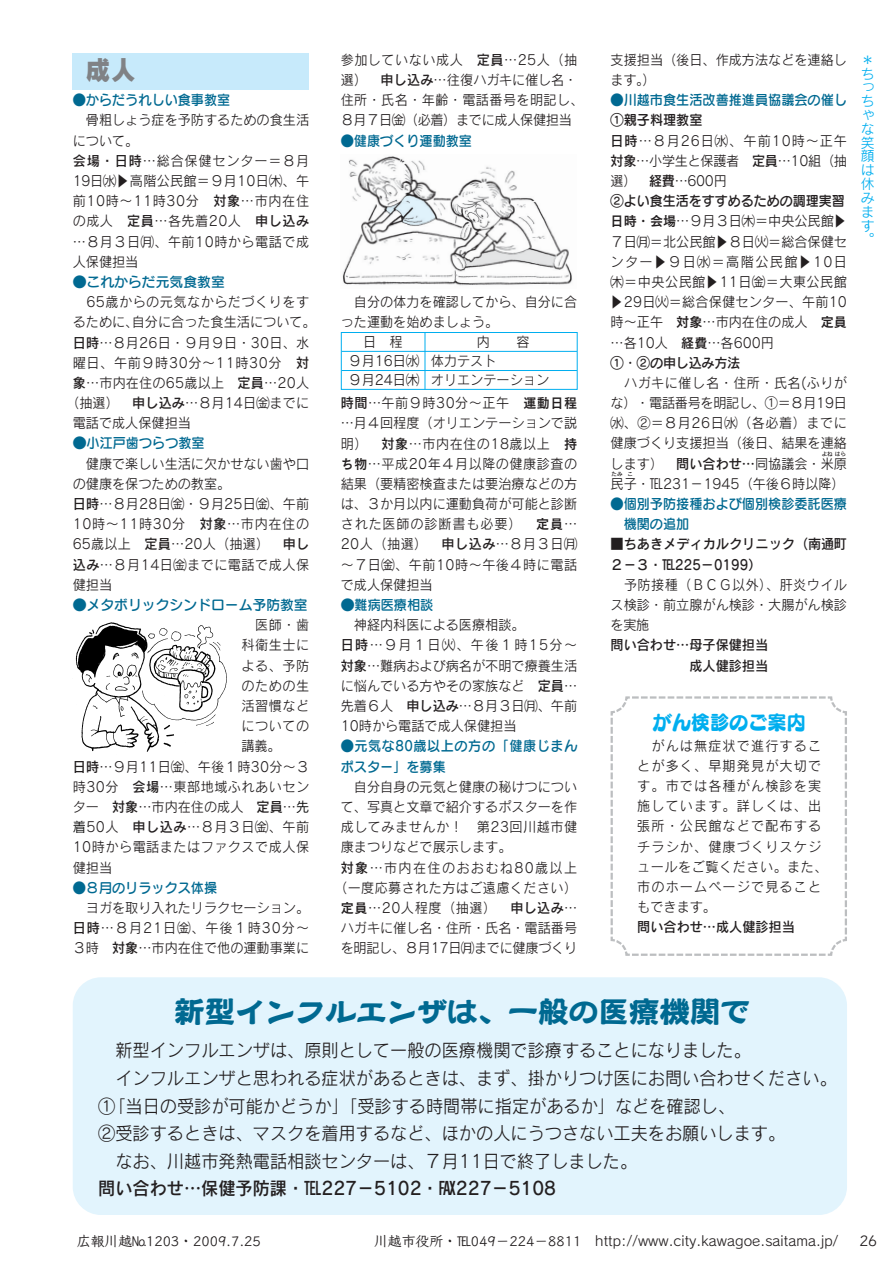
<style>
.page{position:relative;width:893px;height:1263px;background:#fff}
.page>*{position:absolute;margin:0;border:0;box-sizing:border-box;transform-origin:0 0}
.t1{font:31.95px "Hourei CID EB";color:#006991;scale:.95 1}
.t2{font:26.55px "Rodin CID EB";color:#808285;scale:.95 1}
.t3{font:20.25px "Slump CID DB";color:#00aeef;scale:.95 1}
.t4{font:18.15px "Rodin CID M";color:#231f20;scale:.95 1}
.t5{font:18.15px "Rodin CID DB";color:#231f20;scale:.95 1}
.t6{font:14.85px "Klee CID DB";color:#231f20}
.t7{font:13.8px/20.2px "Rodin CID M";letter-spacing:.015em;color:#231f20;scale:.95 1}
.t8{font:13.8px/20.2px "Rodin CID M";letter-spacing:.035em;color:#231f20;scale:.95 1}
.t9{font:13.8px/20.2px "Rodin CID M";letter-spacing:.085em;color:#231f20;scale:.95 1}
.t10{font:13.8px/20.2px "Seurat CID DB";color:#006991;scale:.95 1}
.t11{font:13.8px/20.2px "Rodin CID DB";color:#231f20;text-align:right;scale:.95 1}
.t12{font:13.8px "Rodin CID M";letter-spacing:.015em;color:#231f20}
.t13{font:13.8px "Seurat CID DB";color:#006991}
.t14{font:13.8px "Seurat CID DB";color:#231f20;scale:.95 1}
.t15{font:13.8px/20.2px "Seurat CID DB";letter-spacing:.04em;color:#006991;scale:.95 1}
.t16{font:13.8px "Rodin CID M";letter-spacing:-.02em;color:#231f20;scale:.95 1}
.t17{font:13.8px "Rodin CID M";letter-spacing:.05em;color:#231f20;scale:.95 1}
.t18{font:13.8px "Klee CID DB";color:#231f20}
.t19{font:13.8px "Rodin CID M";letter-spacing:.1em;color:#231f20;scale:.95 1}
.t20{font:13.8px/13.8px "Rodin CID M";color:#00aeef;text-align:justify}
.t21{font:5.55px "Rodin CID DB";letter-spacing:.005em;color:#231f20}
.s1{font-family:"Rodin CID DB"}
.s2{font-family:"Rodin S M"}
.s3{font-family:"YAJIRUSHIM"}
.s4{color:#000}
.s5{font-family:"Cezanne CID DB"}
.s6{font-family:"Seurat CID DB"}
.s7{font-family:"Rodin CID M"}
.s8{font-family:"Rodin S DB"}
.s9{font-family:"Klee CID DB"}
</style>
<div class="page">
<div style="left:73px;top:53px;width:236px;height:36px;background:#c7eafb"></div>
<div style="left:73px;top:977px;width:774px;height:238px;background:#e2f4fd;border-radius:28px"></div>
<hr style="left:341px;top:351px;width:236px;height:1px;background:#00aeef">
<hr style="left:341px;top:370px;width:236px;height:1px;background:#00aeef">
<div style="left:341px;top:332px;width:236px;height:58px;border:1px solid #00aeef"></div>
<hr style="left:424px;top:332px;width:1px;height:58px;background:#00aeef">
<svg style="left:610px;top:696px;width:237px;height:260px"></svg>
<img style="left:75px;top:622px;width:152px;height:130px">
<img style="left:342px;top:156px;width:230px;height:130px">
<h2 class="t2" style="left:85px;top:60px;width:55px">成人</h2>
<p class="t10" style="left:73px;top:92px;width:167px">●からだうれしい食事教室</p>
<p class="t8" style="left:73px;top:112px;width:250px;text-indent:13px">骨粗しょう症を予防するための食生活について。<br><span class="s1">会場・日時</span>…総合保健センター＝８月<br>19日<span class="s2">戚</span><span class="s3">$</span>高階公民館＝９月10日<span class="s2">斥</span>、午前10時～11時30分 <span class="s1">対象</span>…市内在住の成人　<span class="s1">定員</span>…各先着20人　<span class="s1">申し込み</span>…８月３日<span class="s2">席</span>、午前10時から電話で成人保健担当</p>
<p class="t13" style="left:73px;top:277px;width:154px">●これからだ元気食教室</p>
<p class="t8" style="left:86px;top:294px;width:236px">65歳からの元気なからだづくりをす</p>
<p class="t7" style="left:73px;top:314px;width:257px">るために、自分に合った食生活について。</p>
<p class="t7" style="left:73px;top:334px;width:250px"><span class="s1">日時</span>…８月26日・９月９日・30日、水</p>
<p class="t17" style="left:73px;top:357px;width:250px">曜日、午前９時30分～11時30分　<span class="s1">対</span></p>
<p class="t7" style="left:73px;top:374px;width:250px"><span class="s1">象</span>…市内在住の65歳以上　<span class="s1">定員</span>…20人</p>
<p class="t7" style="left:66px;top:395px;width:257px">（抽選） <span class="s1">申し込み</span>…８月14日<span class="s2">昔</span>までに</p>
<p class="t7" style="left:73px;top:415px;width:126px">電話で成人保健担当</p>
<p class="t13" style="left:73px;top:438px;width:133px">●小江戸歯つらつ教室</p>
<p class="t7" style="left:73px;top:455px;width:250px;text-indent:13px">健康で楽しい生活に欠かせない歯や口の健康を保つための教室。<br><span class="s1">日時</span>…８月28日<span class="s2">昔</span>・９月25日<span class="s2">昔</span>、午前<br>10時～11時30分　<span class="s1">対象</span>…市内在住の<br>65歳以上　<span class="s1">定員</span>…20人（抽選） <span class="s1">申し込み</span>…８月14日<span class="s2">昔</span>までに電話で成人保健担当</p>
<p class="t13" style="left:73px;top:600px;width:236px">●メタボリックシンドローム予防教室</p>
<p class="t7" style="left:255px;top:617px;width:58px">医師・歯</p>
<p class="t7" style="left:241px;top:637px;width:73px">科衛生士に</p>
<p class="t7" style="left:241px;top:657px;width:73px">よる、予防</p>
<p class="t7" style="left:241px;top:677px;width:73px">のための生</p>
<p class="t7" style="left:241px;top:698px;width:73px">活習慣など</p>
<p class="t7" style="left:241px;top:718px;width:73px">についての</p>
<p class="t7" style="left:241px;top:738px;width:43px">講義。</p>
<p class="t7" style="left:73px;top:758px;width:250px"><span class="s1">日時</span>…９月11日<span class="s2">昔</span>、午後１時30分～３</p>
<p class="t8" style="left:73px;top:778px;width:250px">時30分　<span class="s1">会場</span>…東部地域ふれあいセン</p>
<p class="t7" style="left:73px;top:799px;width:250px">ター　<span class="s1">対象</span>…市内在住の成人　<span class="s1">定員</span>…<span class="s4">先</span></p>
<p class="t8" style="left:73px;top:819px;width:250px"><span class="s4">着</span>50人　<span class="s1">申し込み</span>…８月３日<span class="s2">昔</span>、午前</p>
<p class="t8" style="left:73px;top:839px;width:250px">10時から電話またはファクスで成人保</p>
<p class="t7" style="left:73px;top:859px;width:43px">健担当</p>
<p class="t10" style="left:73px;top:879px;width:154px">●８月のリラックス体操</p>
<p class="t7" style="left:73px;top:900px;width:250px;text-align:justify;text-indent:13px">ヨガを取り入れたリラクセーション。<span class="s1">日時</span>…８月21日<span class="s2">昔</span>、午後１時30分～３時　<span class="s1">対象</span>…市内在住で他の運動事業に</p>
<p class="t7" style="left:341px;top:51px;width:257px">参加していない成人　<span class="s1">定員</span>…25人（抽選） <span class="s1">申し込み</span>…往復ハガキに催し名・住所・氏名・年齢・電話番号を明記し、<br>８月７日<span class="s2">昔</span>（必着）までに成人保健担当</p>
<p class="t10" style="left:341px;top:132px;width:140px">●健康づくり運動教室</p>
<p class="t7" style="left:341px;top:294px;width:250px;text-indent:13px">自分の体力を確認してから、自分に合った運動を始めましょう。</p>
<p class="t7" style="left:348px;top:334px;width:213px;line-height:19.2px;text-indent:128px">内　　容<br>９月16日<span class="s2">戚</span> 体力テスト<br>９月24日<span class="s2">斥</span> オリエンテーション</p>
<p class="t7" style="left:363px;top:333px;width:43px">日　程</p>
<p class="t7" style="left:341px;top:395px;width:250px;text-align:justify"><span class="s1">時間</span>…午前９時30分～正午　<span class="s5">運動日程</span>…月４回程度（オリエンテーションで説明） <span class="s1">対象</span>…市内在住の18歳以上　<span class="s5">持ち物</span>…平成20年４月以降の健康診査の結果（要精密検査または要治療などの方は、３か月以内に運動負荷が可能と診断された医師の診断書も必要） <span class="s5">定員</span>… 20人（抽選） <span class="s1">申し込み</span>…８月３日<span class="s2">席</span>～７日<span class="s2">昔</span>、午前10時～午後４時に電話で成人保健担当</p>
<p class="t13" style="left:341px;top:600px;width:94px">●難病医療相談</p>
<p class="t7" style="left:341px;top:617px;width:250px;text-indent:13px">神経内科医による医療相談。<br><span class="s1">日時</span>…９月１日<span class="s2">惜</span>、午後１時15分～<span class="s1">対象</span>…難病および病名が不明で療養生活に悩んでいる方やその家族など　<span class="s1">定員</span>…先着６人　<span class="s1">申し込み</span>…８月３日<span class="s2">席</span>、午前<br>10時から電話で成人保健担当</p>
<p class="t15" style="left:341px;top:738px;width:250px">●元気な80歳以上の方の「健康じまんポスター」を募集</p>
<p class="t7" style="left:354px;top:778px;width:236px">自分自身の元気と健康の秘けつについ</p>
<p class="t7" style="left:341px;top:799px;width:250px">て、写真と文章で紹介するポスターを作</p>
<p class="t8" style="left:341px;top:819px;width:250px">成してみませんか！　第23回川越市健</p>
<p class="t7" style="left:341px;top:839px;width:181px">康まつりなどで展示します。</p>
<p class="t19" style="left:341px;top:862px;width:250px"><span class="s1">対象</span>…市内在住のおおむね80歳以上</p>
<p class="t7" style="left:334px;top:879px;width:257px">（一度応募された方はご遠慮ください）</p>
<p class="t7" style="left:341px;top:900px;width:250px"><span class="s5">定員</span>…20人程度（抽選） <span class="s1">申し込み</span>…</p>
<p class="t7" style="left:341px;top:920px;width:250px">ハガキに催し名・住所・氏名・電話番号</p>
<p class="t16" style="left:341px;top:943px;width:250px">を明記し、８月17日<span class="s2">席</span>までに健康づくり</p>
<p class="t7" style="left:610px;top:51px;width:250px">支援担当（後日、作成方法などを連絡します。）</p>
<p class="t10" style="left:610px;top:92px;width:250px">●川越市食生活改善推進員協議会の催し</p>
<p class="t14" style="left:610px;top:115px;width:98px">①親子料理教室</p>
<p class="t7" style="left:610px;top:132px;width:250px;text-align:justify"><span class="s1">日時</span>…８月26日<span class="s2">戚</span>、午前10時～正午<span class="s1">対象</span>…小学生と保護者　<span class="s1">定員</span>…10組（抽選） <span class="s1">経費</span>…600円　</p>
<p class="t14" style="left:610px;top:196px;width:248px">②よい食生活をすすめるための調理実習</p>
<p class="t7" style="left:610px;top:213px;width:250px;text-align:justify"><span class="s5">日時・会場</span>…９月３日<span class="s2">斥</span>＝中央公民館<span class="s3">$</span>７日<span class="s2">席</span>＝北公民館<span class="s3">$</span>８日<span class="s2">惜</span>＝総合保健センター<span class="s3">$</span>９日<span class="s2">戚</span>＝高階公民館<span class="s3">$</span>10日<span class="s2">斥</span>＝中央公民館<span class="s3">$</span>11日<span class="s2">昔</span>＝大東公民館<span class="s3">$</span>29日<span class="s2">惜</span>＝総合保健センター、午前10時～正午　<span class="s5">対象</span>…市内在住の成人　<span class="s5">定員</span>…各10人　<span class="s5">経費</span>…各600円</p>
<p class="t11" style="left:610px;top:354px;width:138px"><span class="s6">①・②の</span>申し込み方法</p>
<p class="t7" style="left:610px;top:374px;width:250px;text-align:justify;text-indent:14px">ハガキに催し名・住所・氏名(ふりがな）・電話番号を明記し、①＝８月19日<span class="s2">戚</span>、②＝８月26日<span class="s2">戚</span>（各必着）までに健康づくり支援担当（後日、結果を連絡します） <span class="s1">問い合わせ…</span>同協議会・米原</p>
<p class="t20" style="left:860px;top:55px;width:15px">＊ちっちゃな笑顔は休みます。</p>
<p class="t21" style="left:821px;top:452px;width:26px">よねはら</p>
<p class="t7" style="left:610px;top:475px;width:248px">民子・℡231－1945（午後６時以降）</p>
<p class="t21" style="left:611px;top:472px;width:13px">たみ</p>
<p class="t21" style="left:627px;top:472px;width:7px">こ</p>
<p class="t10" style="left:623px;top:496px;width:250px;text-indent:-13px">●個別予防接種および個別検診委託医療　機関の追加</p>
<p class="t11" style="left:610px;top:536px;width:250px"><span class="s7">■</span>ちあきメディカルクリニック（南通町</p>
<p class="t14" style="left:610px;top:559px;width:160px"><span class="s1">２－３・</span>℡225－0199）</p>
<p class="t7" style="left:610px;top:576px;width:250px;text-align:justify;text-indent:14px">予防接種（ＢＣＧ以外）、肝炎ウイルス検診・前立腺がん検診・大腸がん検診を実施</p>
<p class="t11" style="left:610px;top:637px;width:167px">問い合わせ…母子保健担当成人健診担当</p>
<h3 class="t3" style="left:652px;top:715px;width:163px">がん検診のご案内</h3>
<p class="t9" style="left:637px;top:737px;width:202px;text-indent:14px">がんは無症状で進行することが多く、早期発見が大切です。市では各種がん検診を実施しています。詳しくは、出張所・公民館などで配布するチラシか、健康づくりスケジュールをご覧ください。また、市のホームページで見ることもできます。</p>
<p class="t11" style="left:637px;top:919px;width:167px">問い合わせ…成人健診担当</p>
<h1 class="t1" style="left:174px;top:999px;width:607px">新型インフルエンザは、一般の医療機関で</h1>
<h3 class="t4" style="left:115px;top:1044px;width:670px">新型インフルエンザは、原則として一般の医療機関で診療することになりました。</h3>
<h3 class="t4" style="left:115px;top:1071px;width:760px">インフルエンザと思われる症状があるときは、まず、掛かりつけ医にお問い合わせください。</h3>
<h3 class="t4" style="left:98px;top:1099px;width:672px">①「当日の受診が可能かどうか」「受診する時間帯に指定があるか」などを確認し、</h3>
<h3 class="t4" style="left:98px;top:1126px;width:724px">②受診するときは、マスクを着用するなど、ほかの人にうつさない工夫をお願いします。</h3>
<h3 class="t4" style="left:115px;top:1154px;width:550px">なお、川越市発熱電話相談センターは、７月11日で終了しました。</h3>
<h3 class="t5" style="left:98px;top:1182px;width:483px">問い合わせ…保健予防課・℡227－5102・<span class="s8">性</span>227－5108</h3>
<p class="t18" style="left:77px;top:1235px;width:185px">広報川越№1203・2009.7.25</p>
<p class="t12" style="left:374px;top:1235px;width:466px"><span class="s9">川越市役所・℡049－224－8811</span> http://www.city.kawagoe.saitama.jp/</p>
<p class="t6" style="left:859px;top:1234px;width:19px">26</p>
</div>
